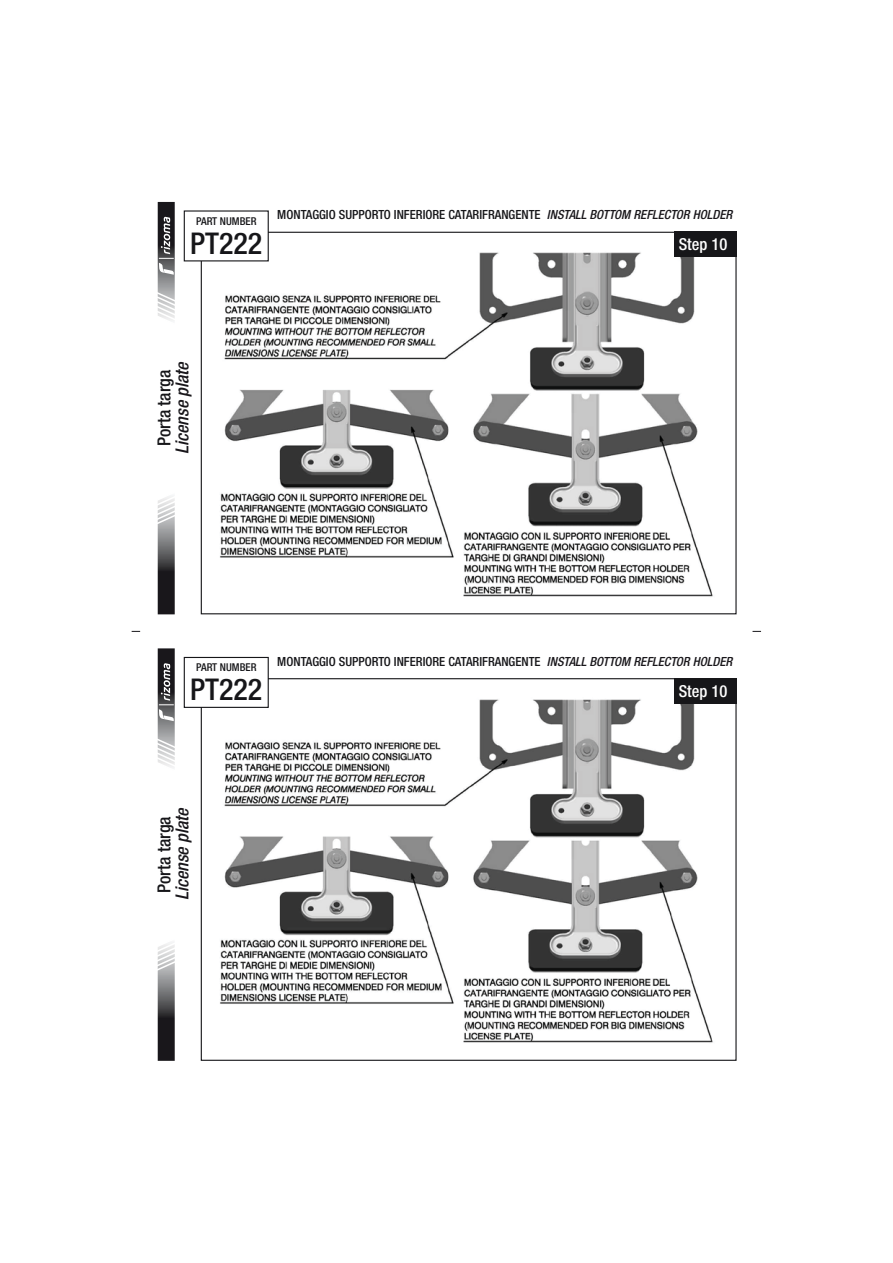
<style>
.page{position:relative;width:893px;height:1263px;background:#fff}
.page>*{position:absolute;margin:0;border:0;box-sizing:border-box;transform-origin:0 0}
.t1{font:500 condensed 30px "Helvetica Neue LT Std";color:#161619}
.t2{font:italic 500 condensed 18px "Helvetica Neue LT Std";color:#19171b}
.t3{font:500 condensed 18px "Helvetica Neue LT Std";color:#161619}
.t4{font:500 condensed 16.5px "Helvetica Neue LT Std";color:#fff}
.t5{font:500 condensed 12.6px "Helvetica Neue LT Std";color:#161619}
.t6{font:500 condensed 10.8px "Helvetica Neue LT Std";color:#161619}
.s1{font-style:italic;color:#19171b}
</style>
<div class="page">
<img style="left:205px;top:252px;width:508px;height:345px">
<div style="left:674px;top:232px;width:62px;height:25px;background:#161619"></div>
<svg style="left:157px;top:496px;width:18px;height:118px;background:#727274"></svg>
<svg style="left:157px;top:202px;width:18px;height:119px;background:#838385"></svg>
<div style="left:184px;top:211px;width:84px;height:50px;background:#fff"></div>
<div style="left:184px;top:210px;width:85px;height:51px;border:1px solid #161619"></div>
<img style="left:220px;top:699px;width:493px;height:344px">
<div style="left:674px;top:678px;width:62px;height:26px;background:#161619"></div>
<svg style="left:157px;top:942px;width:18px;height:119px;background:#737274"></svg>
<svg style="left:157px;top:648px;width:18px;height:120px;background:#848486"></svg>
<div style="left:184px;top:657px;width:84px;height:50px;background:#fff"></div>
<div style="left:184px;top:657px;width:85px;height:51px;border:1px solid #161619"></div>
<p class="t6" style="left:196px;top:217px;width:62px">PART NUMBER</p>
<p class="t5" style="left:277px;top:210px;width:456px">MONTAGGIO SUPPORTO INFERIORE CATARIFRANGENTE <span class="s1">INSTALL BOTTOM REFLECTOR HOLDER</span></p>
<h1 class="t1" style="left:190px;top:232px;width:74px">PT222</h1>
<h3 class="t4" style="left:679px;top:239px;width:50px">Step 10</h3>
<h2 class="t3" style="left:158px;top:446px;width:78px;rotate:-90deg">Porta targa</h2>
<h2 class="t2" style="left:176px;top:454px;width:94px;rotate:-90deg">License plate</h2>
<p class="t6" style="left:196px;top:663px;width:62px">PART NUMBER</p>
<p class="t5" style="left:277px;top:657px;width:456px">MONTAGGIO SUPPORTO INFERIORE CATARIFRANGENTE <span class="s1">INSTALL BOTTOM REFLECTOR HOLDER</span></p>
<h1 class="t1" style="left:190px;top:679px;width:74px">PT222</h1>
<h3 class="t4" style="left:679px;top:685px;width:50px">Step 10</h3>
<h2 class="t3" style="left:158px;top:893px;width:78px;rotate:-90deg">Porta targa</h2>
<h2 class="t2" style="left:176px;top:900px;width:94px;rotate:-90deg">License plate</h2>
</div>
